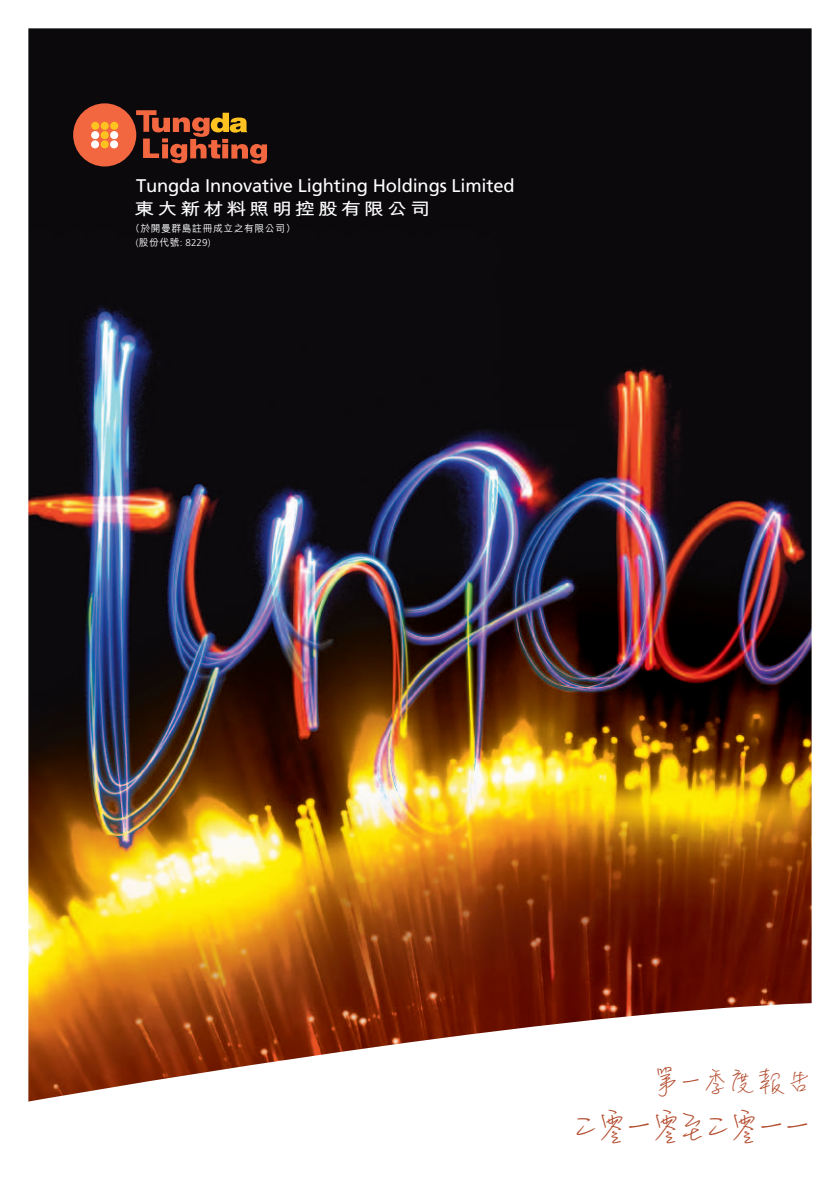
<style>
.page{position:relative;width:840px;height:1191px;background:#fff}
.page>*{position:absolute;margin:0;border:0;box-sizing:border-box;transform-origin:0 0}
.t1{font:300 40px "M Ling Wai PHK";color:#b34a2c}
.t2{font:300 32px "M Ling Wai PHK";letter-spacing:.1em;color:#b34a2c}
.t3{font:18.4px "Frutiger";letter-spacing:-.01em;color:#fff}
.t4{font:700 17px "M Hei HK";letter-spacing:.13em;color:#fff;scale:1.2 1}
.t5{font:500 9.8px "M Hei HK";letter-spacing:.05em;color:#fff}
.t6{font:300 9.8px "Frutiger";color:#fff}
.s1{font-family:"M Hei HK";font-weight:500}
</style>
<div class="page">
<hr style="left:839px;top:0;width:1px;height:1191px;background:#000">
<svg style="left:839px;top:0;width:1px;height:1139px"></svg>
<img style="left:28px;top:28px;width:784px;height:1074px">
<p class="t3" style="left:136px;top:175px;width:380px">Tungda Innovative Lighting Holdings Limited</p>
<p class="t4" style="left:134px;top:196px;width:248px">東大新材料照明控股有限公司</p>
<p class="t6" style="left:136px;top:237px;width:76px">(<span class="s1">股份代號</span>: 8229)</p>
<p class="t5" style="left:130px;top:221px;width:167px">（於開曼群島註冊成立之有限公司）</p>
<h2 class="t2" style="left:654px;top:1060px;width:157px">第一季度報告</h2>
<h1 class="t1" style="left:572px;top:1100px;width:239px">二零一零至二零一一</h1>
</div>
